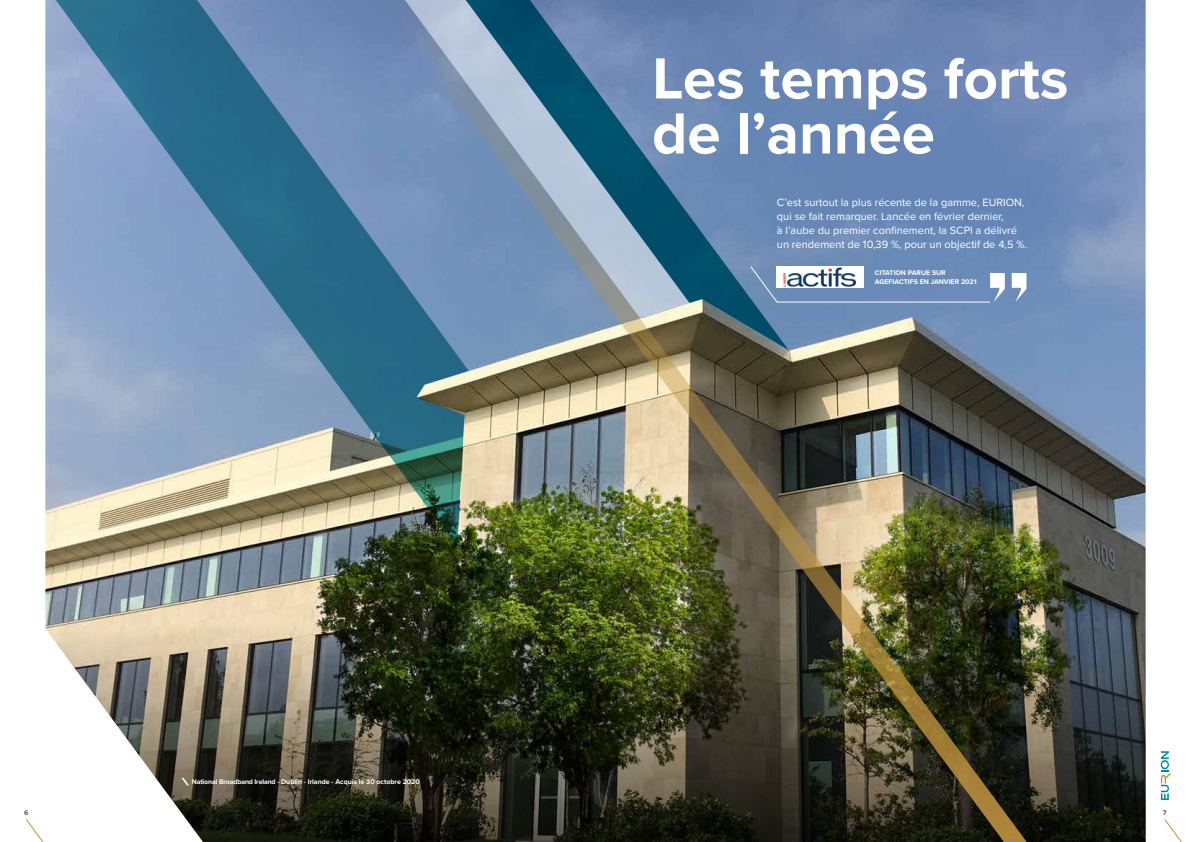
<style>
.page{position:relative;width:1191px;height:842px;background:#fff}
.page>*{position:absolute;margin:0;border:0;box-sizing:border-box;transform-origin:0 0}
.t1{font:700 60px/55px "Proxima Nova";color:#fff}
.t2{font:11px/14px "Proxima Nova";color:#fff}
.t3{font:700 7px/8.4px "Proxima Nova";color:#fff}
.t4{font:700 7px "Proxima Nova";color:#575756}
</style>
<div class="page">
<svg style="left:1164px;top:819px;width:18px;height:23px"></svg>
<svg style="left:26px;top:819px;width:18px;height:23px"></svg>
<svg style="left:1160px;top:751px;width:10px;height:49px"></svg>
<img style="left:45px;top:0;width:1100px;height:573px">
<img style="left:45px;top:573px;width:1100px;height:269px">
<img style="left:371px;top:0;width:720px;height:842px">
<svg style="left:45px;top:0;width:423px;height:548px;background:#7392ab"></svg>
<svg style="left:1011px;top:273px;width:15px;height:29px"></svg>
<svg style="left:750px;top:266px;width:254px;height:37px;background:#7493bc"></svg>
<img style="left:777px;top:266px;width:87px;height:22px">
<svg style="left:181px;top:778px;width:8px;height:7px"></svg>
<h1 class="t1" style="left:652px;top:50px;width:418px">Les temps forts de l’année</h1>
<p class="t3" style="left:192px;top:777px;width:229px">National Broadband Ireland - Dublin - Irlande - Acquis le 30 octobre 2020</p>
<p class="t2" style="left:777px;top:195px;width:251px">C’est surtout la plus récente de la gamme, EURION, qui se fait remarquer. Lancée en février dernier,<br>à l’aube du premier confinement, la SCPI a délivré un rendement de 10,39 %, pour un objectif de 4,5 %.</p>
<p class="t3" style="left:875px;top:269px;width:103px">CITATION PARUE SUR<br>AGEFIACTIFS EN JANVIER 2021</p>
<p class="t4" style="left:24px;top:808px;width:6px">6</p>
<p class="t4" style="left:1162px;top:808px;width:5px">7</p>
</div>
